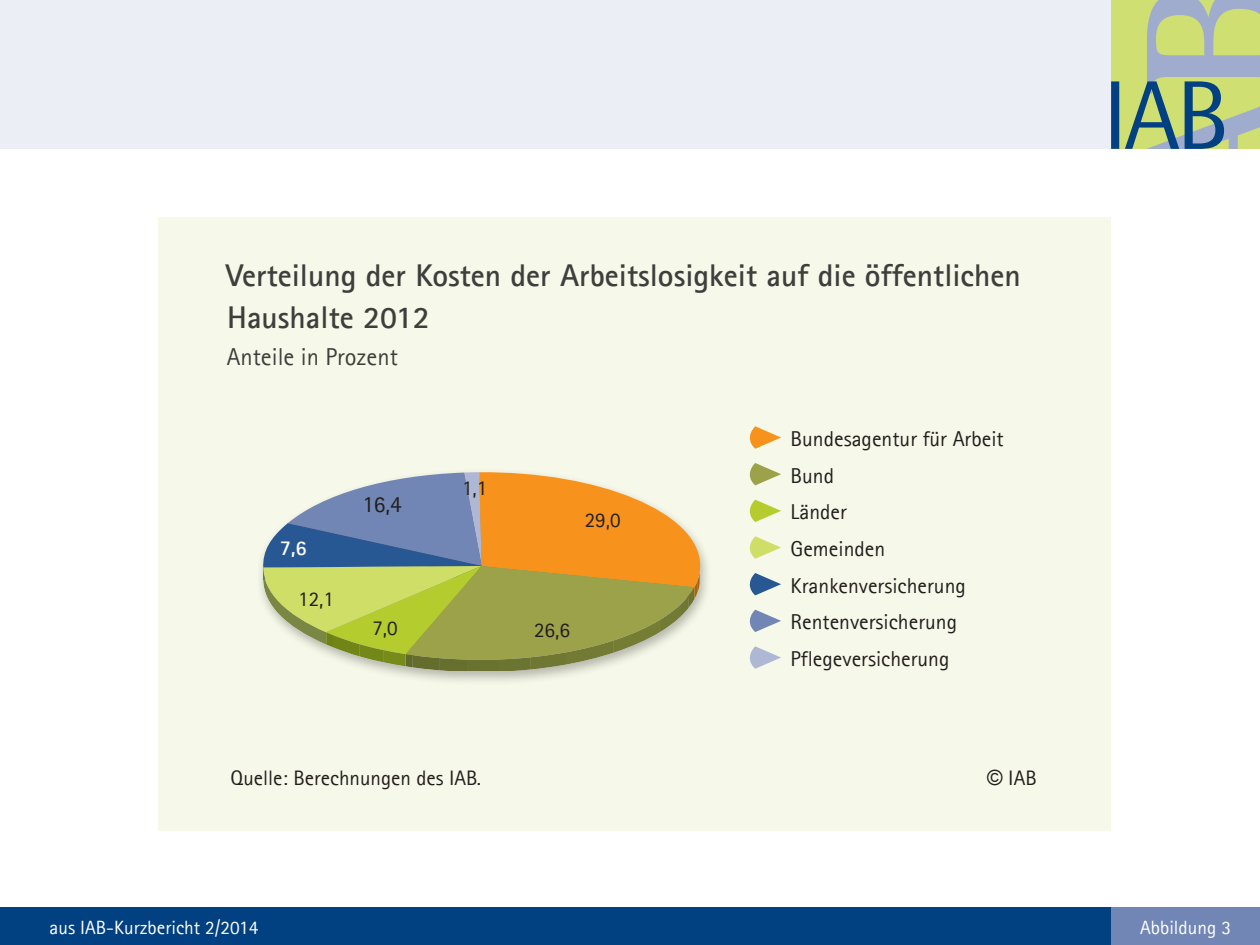
<style>
.page{position:relative;width:1260px;height:945px;background:#fff}
.page>*{position:absolute;margin:0;border:0;box-sizing:border-box;transform-origin:0 0}
.Graphiküberschrift{font:700 31.5px/42px "Agfa Rotis Sans Serif";color:#3e3e3c}
.Graphi_Kasten-Abbild{font:24.5px "Agfa Rotis Sans Serif";color:#3e3e3c}
.Graphiktext-Quelle{font:23.1px "Agfa Rotis Sans Serif";color:#221e1d}
.Graphiktext-Quelle-2{font:21.53px "Agfa Rotis Sans Serif";color:#221e1d}
.Graphiktext-Quelle-3{font:21px "Agfa Rotis Sans Serif";color:#221e1d}
.Graphiktext-Quelle-4{font:700 21px "Agfa Rotis Sans Serif";color:#fff}
.Graphiktext-Quelle-5{font:19.25px "Agfa Rotis Sans Serif";color:#fff}
.s1{font-family:"Arial"}
</style>
<div class="page">
<div style="left:0;top:0;width:1111px;height:149px;background:#ebeef5"></div>
<svg style="left:1111px;top:0;width:149px;height:149px;background:#a6bb8d"></svg>
<div style="left:0;top:908px;width:1111px;height:37px;background:#014081"></div>
<div style="left:1111px;top:908px;width:149px;height:37px;background:#7186b4"></div>
<div style="left:159px;top:217px;width:952px;height:614px;background:#f6f9e9"></div>
<svg style="left:749px;top:426px;width:32px;height:23px"></svg>
<svg style="left:749px;top:500px;width:32px;height:22px"></svg>
<svg style="left:749px;top:573px;width:32px;height:22px"></svg>
<svg style="left:749px;top:463px;width:32px;height:22px"></svg>
<svg style="left:749px;top:536px;width:32px;height:23px"></svg>
<svg style="left:749px;top:610px;width:32px;height:22px"></svg>
<svg style="left:749px;top:646px;width:32px;height:23px"></svg>
<div style="left:256px;top:468px;width:456px;height:218px;background:#231f20;opacity:.3"></div>
<svg style="left:263px;top:471px;width:437px;height:200px"></svg>
<p class="Graphiküberschrift" style="left:226px;top:254px;width:796px">Verteilung der Kosten der Arbeitslosigkeit auf die öffentlichen<br>Haushalte 2012</p>
<p class="Graphi_Kasten-Abbild" style="left:227px;top:343px;width:172px">Anteile in Prozent</p>
<p class="Graphiktext-Quelle-4" style="left:280px;top:534px;width:29px">7,6</p>
<p class="Graphiktext-Quelle-3" style="left:298px;top:586px;width:37px">12,1</p>
<p class="Graphiktext-Quelle" style="left:362px;top:490px;width:41px">16,4</p>
<p class="Graphiktext-Quelle-3" style="left:462px;top:475px;width:27px">1,1</p>
<p class="Graphiktext-Quelle-3" style="left:585px;top:507px;width:37px">29,0</p>
<p class="Graphiktext-Quelle-3" style="left:372px;top:616px;width:27px">7,0</p>
<p class="Graphiktext-Quelle-3" style="left:534px;top:618px;width:37px">26,6</p>
<p class="Graphiktext-Quelle-2" style="left:791px;top:426px;width:215px">Bundesagentur für Arbeit</p>
<p class="Graphiktext-Quelle-2" style="left:791px;top:463px;width:45px">Bund</p>
<p class="Graphiktext-Quelle-2" style="left:791px;top:499px;width:58px">Länder</p>
<p class="Graphiktext-Quelle-2" style="left:791px;top:536px;width:96px">Gemeinden</p>
<p class="Graphiktext-Quelle-2" style="left:791px;top:573px;width:177px">Krankenversicherung</p>
<p class="Graphiktext-Quelle-2" style="left:791px;top:609px;width:168px">Rentenversicherung</p>
<p class="Graphiktext-Quelle-2" style="left:791px;top:646px;width:160px">Pflegeversicherung</p>
<p class="Graphiktext-Quelle-3" style="left:231px;top:766px;width:252px">Quelle: Berechnungen des IAB.</p>
<p class="Graphiktext-Quelle-3" style="left:987px;top:766px;width:51px"><span class="s1">©</span> IAB</p>
<p class="Graphiktext-Quelle-5" style="left:50px;top:916px;width:210px">aus IAB-Kurzbericht 2/2014</p>
<p class="Graphiktext-Quelle-5" style="left:1140px;top:916px;width:92px">Abbildung 3</p>
</div>
